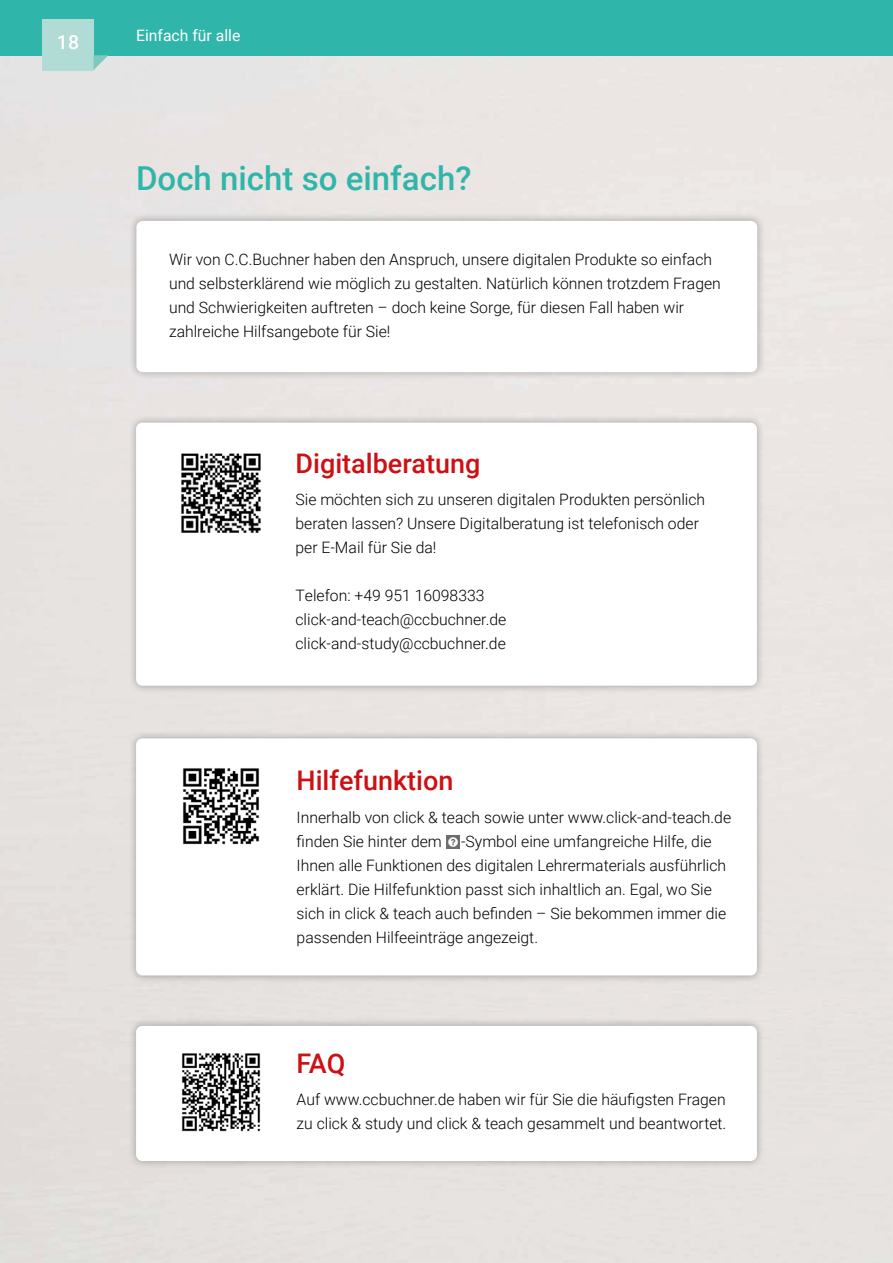
<style>
.page{position:relative;width:893px;height:1263px;background:#fff}
.page>*{position:absolute;margin:0;border:0;box-sizing:border-box;transform-origin:0 0}
.t1{font:500 33px "Roboto";color:#30b5aa}
.t2{font:500 27px "Roboto";color:#cd1013}
.t3{font:500 19.5px "Roboto";color:#fff}
.t4{font:300 15.75px/24px "Roboto";color:#000}
.t5{font:15.75px "Roboto";color:#fff}
</style>
<div class="page">
<div style="left:0;top:55px;width:893px;height:1208px;background:#e7e4e2"></div>
<div style="left:128px;top:1017px;width:637px;height:152px;background:#000;opacity:.3"></div>
<div style="left:136px;top:1026px;width:621px;height:135px;background:#fff;border-radius:6px"></div>
<img style="left:181px;top:1053px;width:80px;height:79px">
<div style="left:128px;top:730px;width:637px;height:254px;background:#000;opacity:.3"></div>
<div style="left:136px;top:738px;width:621px;height:237px;background:#fff;border-radius:6px"></div>
<svg style="left:447px;top:835px;width:13px;height:13px"></svg>
<img style="left:183px;top:768px;width:77px;height:77px">
<div style="left:128px;top:414px;width:637px;height:280px;background:#000;opacity:.3"></div>
<div style="left:136px;top:423px;width:621px;height:263px;background:#fff;border-radius:6px"></div>
<div style="left:0;top:0;width:893px;height:55px;background:#30b5aa"></div>
<div style="left:43px;top:19px;width:51px;height:51px;background:#b1dbd5"></div>
<svg style="left:94px;top:55px;width:14px;height:15px"></svg>
<div style="left:128px;top:213px;width:637px;height:168px;background:#000;opacity:.3"></div>
<div style="left:136px;top:221px;width:621px;height:151px;background:#fff;border-radius:6px"></div>
<img style="left:181px;top:453px;width:80px;height:80px">
<p class="t3" style="left:57px;top:29px;width:24px">18</p>
<p class="t5" style="left:136px;top:24px;width:106px">Einfach für alle</p>
<h1 class="t1" style="left:136px;top:155px;width:337px">Doch nicht so einfach?</h1>
<p class="t4" style="left:169px;top:247px;width:553px">Wir von C.C.Buchner haben den Anspruch, unsere digitalen Produkte so einfach und selbsterklärend wie möglich zu gestalten. Natürlich können trotzdem Fragen und Schwierigkeiten auftreten – doch keine Sorge, für diesen Fall haben wir zahlreiche Hilfsangebote für Sie!</p>
<h2 class="t2" style="left:296px;top:444px;width:186px">Digitalberatung</h2>
<p class="t4" style="left:296px;top:487px;width:411px">Sie möchten sich zu unseren digitalen Produkten persönlich beraten lassen? Unsere Digitalberatung ist telefonisch oder per E-Mail für Sie da!</p>
<p class="t4" style="left:296px;top:583px;width:212px">Telefon: +49 951 16098333 click-and-teach@ccbuchner.de click-and-study@ccbuchner.de</p>
<h2 class="t2" style="left:297px;top:762px;width:158px">Hilfefunktion</h2>
<p class="t4" style="left:297px;top:805px;width:436px">Innerhalb von click &amp; teach sowie unter www.click-and-teach.de finden Sie hinter dem -Symbol eine umfangreiche Hilfe, die Ihnen alle Funktionen des digitalen Lehrermaterials ausführlich erklärt. Die Hilfefunktion passt sich inhaltlich an. Egal, wo Sie sich in click &amp; teach auch befinden – Sie bekommen immer die passenden Hilfeeinträge angezeigt.</p>
<h2 class="t2" style="left:297px;top:1044px;width:50px">FAQ</h2>
<p class="t4" style="left:297px;top:1087px;width:431px">Auf www.ccbuchner.de haben wir für Sie die häufigsten Fragen zu click &amp; study und click &amp; teach gesammelt und beantwortet.</p>
</div>
